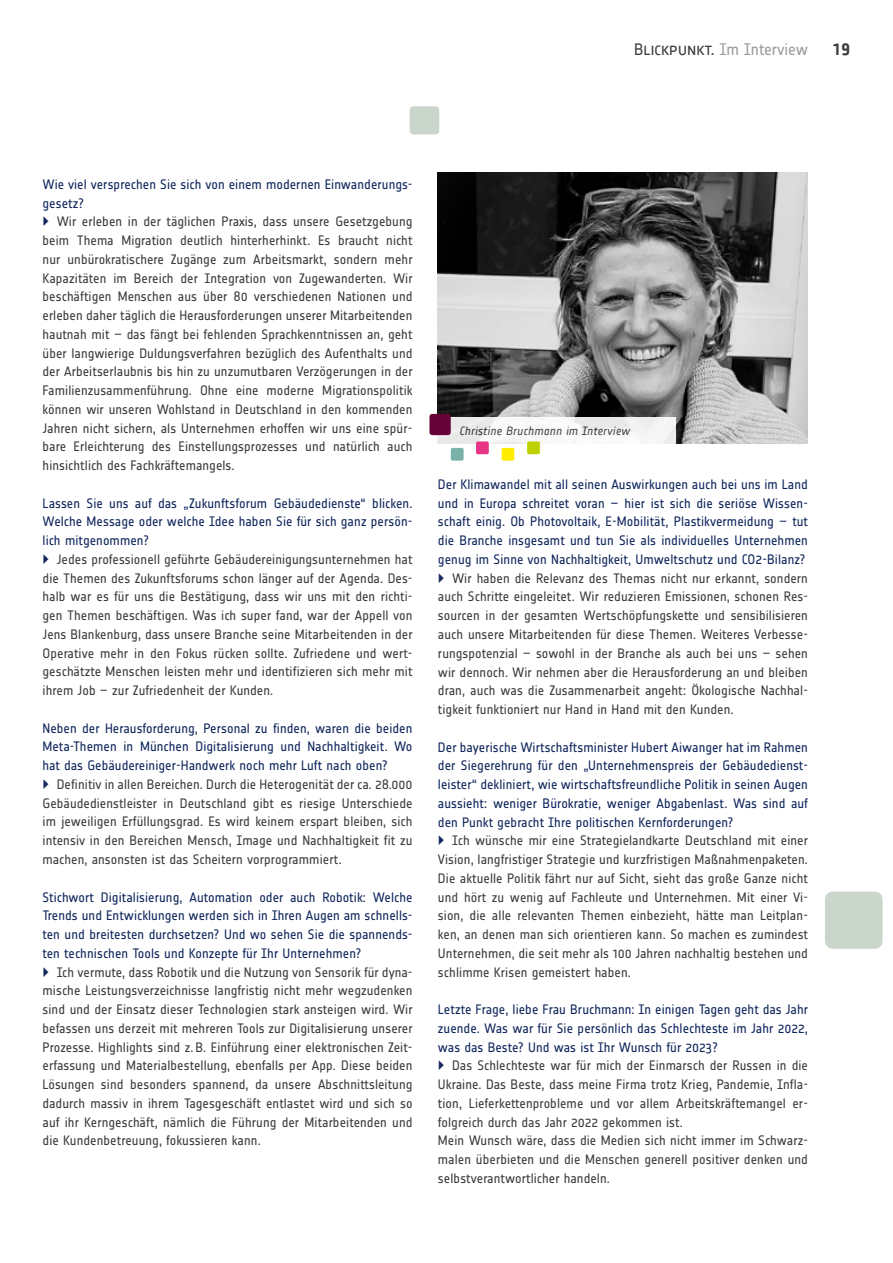
<style>
.page{position:relative;width:893px;height:1263px;background:#fff}
.page>*{position:absolute;margin:0;border:0;box-sizing:border-box;transform-origin:0 0}
.t1{font:16.5px "Notes Soft Regular Caps";letter-spacing:-.005em;color:#3c3c3b}
.t2{font:13.5px/18.8px "Notes Soft";letter-spacing:.005em;color:#3c3c3b;text-align:justify}
.t3{font:13.5px/18.8px "Notes Soft";letter-spacing:.005em;color:#0f265c;text-align:justify}
.t4{font:italic 12px "Notes Soft";letter-spacing:.02em;color:#3c3c3b}
.s1{font-family:"Notes Soft";color:#9d9d9c}
.s2{font-family:"Notes Soft Regular Caps Exp";font-size:27px}
</style>
<div class="page">
<div style="left:410px;top:106px;width:29px;height:28px;background:#cad5cb;border-radius:4px"></div>
<div style="left:825px;top:891px;width:58px;height:58px;background:#cad5cb;border-radius:9px"></div>
<img style="left:438px;top:173px;width:370px;height:271px">
<div style="left:438px;top:417px;width:238px;height:27px;background:linear-gradient(to right,#efeeef,#f7f7f7)"></div>
<div style="left:429px;top:414px;width:22px;height:21px;background:#650236;border-radius:3px"></div>
<div style="left:451px;top:448px;width:13px;height:13px;background:#7ab2a9;border-radius:2px"></div>
<div style="left:502px;top:448px;width:12px;height:13px;background:#ffed00;border-radius:2px"></div>
<div style="left:527px;top:441px;width:13px;height:13px;background:#bfd000;border-radius:2px"></div>
<div style="left:476px;top:441px;width:13px;height:13px;background:#e83486;border-radius:2px"></div>
<p class="t1" style="left:634px;top:41px;width:218px">Blickpunkt. <span class="s1">Im Interview</span> <span class="s2">bj</span></p>
<p class="t3" style="left:43px;top:175px;width:371px">Wie viel versprechen Sie sich von einem modernen Einwanderungs&shy;gesetz?</p>
<p class="t2" style="left:43px;top:212px;width:372px;text-indent:14px">Wir erleben in der täglichen Praxis, dass unsere Gesetzgebung beim Thema Migration deutlich hinterherhinkt. Es braucht nicht nur unbürokratischere Zugänge zum Arbeitsmarkt, sondern mehr Kapazitäten im Bereich der Integration von Zugewanderten. Wir beschäftigen Menschen aus über 80 verschiedenen Nationen und erleben daher täglich die Herausforderungen unserer Mitarbeitenden hautnah mit – das fängt bei fehlenden Sprachkenntnissen an, geht über langwierige Duldungsverfahren bezüglich des Aufenthalts und der Arbeitserlaubnis bis hin zu unzumutbaren Verzögerungen in der Familienzusammenführung. Ohne eine moderne Migrationspolitik können wir unseren Wohlstand in Deutschland in den kommenden Jahren nicht sichern, als Unternehmen erhoffen wir uns eine spür&shy;bare Erleichterung des Einstellungsprozesses und natürlich auch hinsichtlich des Fachkräftemangels.</p>
<p class="t3" style="left:43px;top:493px;width:371px">Lassen Sie uns auf das „Zukunftsforum Gebäudedienste“ blicken.<br>Welche Message oder welche Idee haben Sie für sich ganz persön&shy;lich mitgenommen?</p>
<p class="t2" style="left:43px;top:550px;width:372px;text-indent:14px">Jedes professionell geführte Gebäudereinigungsunternehmen hat die Themen des Zukunftsforums schon länger auf der Agenda. Des&shy;halb war es für uns die Bestätigung, dass wir uns mit den richti&shy;gen Themen beschäftigen. Was ich super fand, war der Appell von Jens Blankenburg, dass unsere Branche seine Mitarbeitenden in der Operative mehr in den Fokus rücken sollte. Zufriedene und wert&shy;geschätzte Menschen leisten mehr und identifizieren sich mehr mit ihrem Job – zur Zufriedenheit der Kunden.</p>
<p class="t3" style="left:43px;top:718px;width:371px">Neben der Herausforderung, Personal zu finden, waren die beiden Meta-Themen in München Digitalisierung und Nachhaltigkeit. Wo hat das Gebäudereiniger-Handwerk noch mehr Luft nach oben?</p>
<p class="t2" style="left:43px;top:775px;width:372px;text-indent:14px">Definitiv in allen Bereichen. Durch die Heterogenität der ca. 28.000<br>Gebäudedienstleister in Deutschland gibt es riesige Unterschiede im jeweiligen Erfüllungsgrad. Es wird keinem erspart bleiben, sich intensiv in den Bereichen Mensch, Image und Nachhaltigkeit fit zu machen, ansonsten ist das Scheitern vorprogrammiert.</p>
<p class="t3" style="left:43px;top:887px;width:371px">Stichwort Digitalisierung, Automation oder auch Robotik: Welche Trends und Entwicklungen werden sich in Ihren Augen am schnells&shy;ten und breitesten durchsetzen? Und wo sehen Sie die spannends&shy;ten technischen Tools und Konzepte für Ihr Unternehmen?</p>
<p class="t2" style="left:43px;top:962px;width:372px;text-indent:14px">Ich vermute, dass Robotik und die Nutzung von Sensorik für dyna&shy;mische Leistungsverzeichnisse langfristig nicht mehr wegzudenken sind und der Einsatz dieser Technologien stark ansteigen wird. Wir befassen uns derzeit mit mehreren Tools zur Digitalisierung unserer Prozesse. Highlights sind z. B. Einführung einer elektronischen Zeit&shy;erfassung und Materialbestellung, ebenfalls per App. Diese beiden Lösungen sind besonders spannend, da unsere Abschnittsleitung dadurch massiv in ihrem Tagesgeschäft entlastet wird und sich so auf ihr Kerngeschäft, nämlich die Führung der Mitarbeitenden und die Kundenbetreuung, fokussieren kann.</p>
<p class="t4" style="left:459px;top:425px;width:172px">Christine Bruchmann im Interview</p>
<p class="t3" style="left:438px;top:475px;width:372px">Der Klimawandel mit all seinen Auswirkungen auch bei uns im Land und in Europa schreitet voran – hier ist sich die seriöse Wissen&shy;schaft einig. Ob Photovoltaik, E-Mobilität, Plastikvermeidung – tut die Branche insgesamt und tun Sie als individuelles Unternehmen genug im Sinne von Nachhaltigkeit, Umweltschutz und CO2-Bilanz?</p>
<p class="t2" style="left:438px;top:569px;width:371px;text-indent:14px">Wir haben die Relevanz des Themas nicht nur erkannt, sondern auch Schritte eingeleitet. Wir reduzieren Emissionen, schonen Res&shy;sourcen in der gesamten Wertschöpfungskette und sensibilisieren auch unsere Mitarbeitenden für diese Themen. Weiteres Verbesse&shy;rungspotenzial – sowohl in der Branche als auch bei uns – sehen wir dennoch. Wir nehmen aber die Herausforderung an und bleiben dran, auch was die Zusammenarbeit angeht: Ökologische Nachhal&shy;tigkeit funktioniert nur Hand in Hand mit den Kunden.</p>
<p class="t3" style="left:438px;top:737px;width:372px">Der bayerische Wirtschaftsminister Hubert Aiwanger hat im Rahmen der Siegerehrung für den „Unternehmenspreis der Gebäudedienst&shy;leister“ dekliniert, wie wirtschaftsfreundliche Politik in seinen Augen aussieht: weniger Bürokratie, weniger Abgabenlast. Was sind auf den Punkt gebracht Ihre politischen Kernforderungen?</p>
<p class="t2" style="left:438px;top:831px;width:372px;text-indent:14px">Ich wünsche mir eine Strategielandkarte Deutschland mit einer Vision, langfristiger Strategie und kurzfristigen Maßnahmenpaketen.<br>Die aktuelle Politik fährt nur auf Sicht, sieht das große Ganze nicht und hört zu wenig auf Fachleute und Unternehmen. Mit einer Vi&shy;sion, die alle relevanten Themen einbezieht, hätte man Leitplan&shy;ken, an denen man sich orientieren kann. So machen es zumindest Unternehmen, die seit mehr als 100 Jahren nachhaltig bestehen und schlimme Krisen gemeistert haben.</p>
<p class="t3" style="left:438px;top:1000px;width:372px">Letzte Frage, liebe Frau Bruchmann: In einigen Tagen geht das Jahr zuende. Was war für Sie persönlich das Schlechteste im Jahr 2022, was das Beste? Und was ist Ihr Wunsch für 2023?</p>
<p class="t2" style="left:438px;top:1056px;width:372px;text-align:left;text-indent:14px">Das Schlechteste war für mich der Einmarsch der Russen in die Ukraine. Das Beste, dass meine Firma trotz Krieg, Pandemie, Infla&shy;tion, Lieferkettenprobleme und vor allem Arbeitskräftemangel er&shy;folgreich durch das Jahr 2022 gekommen ist.<br>Mein Wunsch wäre, dass die Medien sich nicht immer im Schwarz&shy;malen überbieten und die Menschen generell positiver denken und selbstverantwortlicher handeln.</p>
</div>
